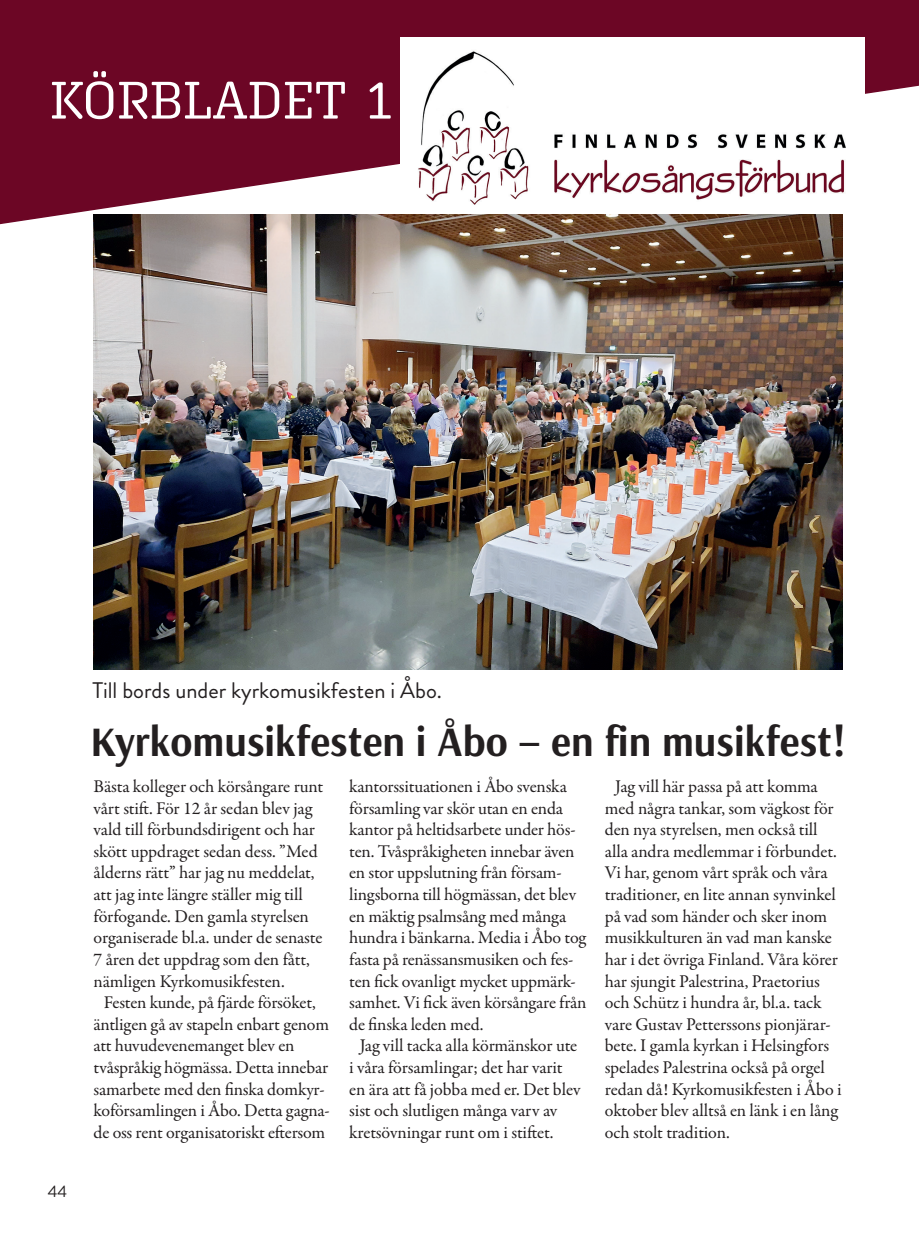
<style>
.page{position:relative;width:919px;height:1238px;background:#fff}
.page>*{position:absolute;margin:0;border:0;box-sizing:border-box;transform-origin:0 0}
.t1{font:52.5px "Aglet Slab";color:#fff}
.Körbladet_rubriker{font:700 42px "Arsenal";color:#231f20}
.ingress{font:22.5px "Brandon Grotesque";color:#231f20}
.Bröd_utan_indrag{font:18px/21.6px "Garamond Premr Pro";letter-spacing:-.01em;color:#231f20}
.t2{font:16.5px "Brandon Grotesque";color:#231f20}
</style>
<div class="page">
<svg style="left:0;top:0;width:918px;height:281px"></svg>
<img style="left:401px;top:38px;width:463px;height:178px">
<img style="left:94px;top:214px;width:748px;height:455px">
<p class="t1" style="left:50px;top:69px;width:343px">KÖRBLADET 1</p>
<p class="ingress" style="left:92px;top:674px;width:351px">Till bords under kyrkomusikfesten i Åbo.</p>
<p class="Körbladet_rubriker" style="left:90px;top:715px;width:757px">Kyrkomusikfesten i Åbo – en fin musikfest!</p>
<p class="t2" style="left:48px;top:1180px;width:21px">44</p>
<p class="Bröd_utan_indrag" style="left:94px;top:776px;width:231px">Bästa kolleger och körsångare runt vårt stift. För 12 år sedan blev jag vald till förbundsdirigent och har skött uppdraget sedan dess. ”Med ålderns rätt” har jag nu meddelat, att jag inte längre ställer mig till förfogande. Den gamla styrelsen organiserade bl.a. under de senaste 7 åren det uppdrag som den fått, nämligen Kyrkomusikfesten.</p>
<p class="Bröd_utan_indrag" style="left:94px;top:992px;width:238px;text-indent:10px">Festen kunde, på fjärde försöket, äntligen gå av stapeln enbart genom att huvudevenemanget blev en tvåspråkig högmässa. Detta innebar samarbete med den finska domkyr&shy;koförsamlingen i Åbo. Detta gagna&shy;de oss rent organisatoriskt eftersom</p>
<p class="Bröd_utan_indrag" style="left:349px;top:776px;width:239px">kantorssituationen i Åbo svenska församling var skör utan en enda kantor på heltidsarbete under hös&shy;ten. Tvåspråkigheten innebar även en stor uppslutning från försam&shy;lingsborna till högmässan, det blev en mäktig psalmsång med många hundra i bänkarna. Media i Åbo tog fasta på renässansmusiken och fes&shy;ten fick ovanligt mycket uppmärk&shy;samhet. Vi fick även körsångare från de finska leden med.</p>
<p class="Bröd_utan_indrag" style="left:349px;top:1035px;width:233px;text-indent:10px">Jag vill tacka alla körmänskor ute i våra församlingar; det har varit en ära att få jobba med er. Det blev sist och slutligen många varv av kretsövningar runt om i stiftet.</p>
<p class="Bröd_utan_indrag" style="left:604px;top:776px;width:233px;text-indent:10px">Jag vill här passa på att komma med några tankar, som vägkost för den nya styrelsen, men också till alla andra medlemmar i förbundet.</p>
<p class="Bröd_utan_indrag" style="left:604px;top:862px;width:238px">Vi har, genom vårt språk och våra traditioner, en lite annan synvinkel på vad som händer och sker inom musikkulturen än vad man kanske har i det övriga Finland. Våra körer har sjungit Palestrina, Praetorius och Schütz i hundra år, bl.a. tack vare Gustav Petterssons pionjärar&shy;bete. I gamla kyrkan i Helsingfors spelades Palestrina också på orgel redan då! Kyrkomusikfesten i Åbo i oktober blev alltså en länk i en lång och stolt tradition.</p>
</div>
